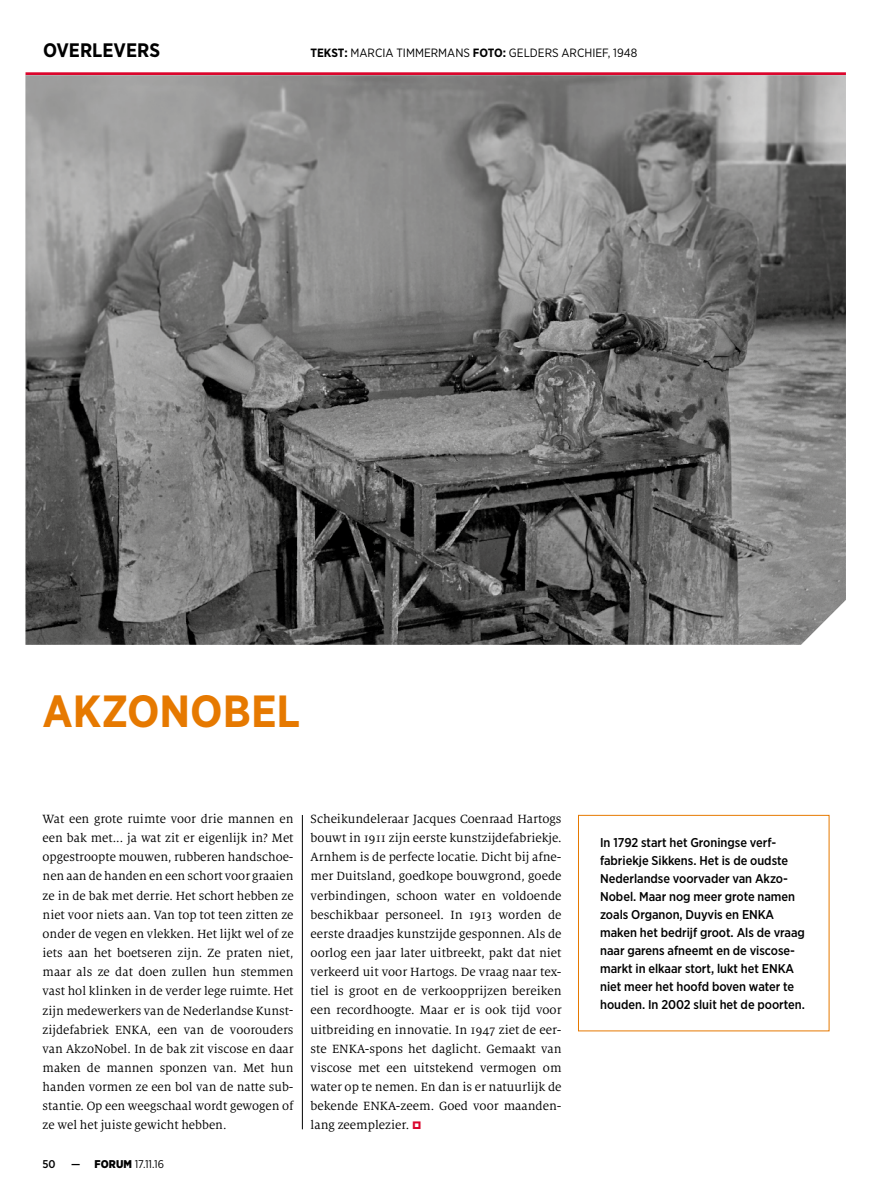
<style>
.page{position:relative;width:872px;height:1191px;background:#fff}
.page>*{position:absolute;margin:0;border:0;box-sizing:border-box;transform-origin:0 0}
.t1{font:700 45px "Gotham Narrow";color:#e67900}
.t2{font:700 19.5px "Gotham Narrow";color:#000}
.t3{font:13.2px/19.2px "Milo Serif Pro";color:#000;text-align:justify}
.t4{font:500 12.75px/18px "Gotham Narrow";letter-spacing:-.005em;color:#000}
.t5{font:12px "Gotham Narrow";color:#000}
.t6{font:11.25px "Gotham Narrow";color:#000}
.t7{font:500 11.25px "Gotham Narrow";color:#000}
.s1{font-weight:700}
.s2{font-weight:500}
.s3{font-weight:900}
</style>
<div class="page">
<hr style="left:26px;top:72px;width:820px;height:3px;background:#db052c">
<hr style="left:302px;top:815px;width:1px;height:314px;background:#000">
<img style="left:26px;top:75px;width:820px;height:570px">
<div style="left:578px;top:815px;width:251px;height:216px;border:1px solid #e67900"></div>
<h2 class="t2" style="left:43px;top:38px;width:119px">OVERLEVERS</h2>
<p class="t5" style="left:310px;top:46px;width:328px"><span class="s1">TEKST:</span> MARCIA TIMMERMANS <span class="s1">FOTO:</span> GELDERS ARCHIEF, 1948</p>
<h1 class="t1" style="left:43px;top:682px;width:259px">AKZONOBEL</h1>
<p class="t3" style="left:43px;top:809px;width:252px">Wat een grote ruimte voor drie mannen en een bak met... ja wat zit er eigenlijk in? Met opgestroopte mouwen, rubberen handschoe&shy;nen aan de handen en een schort voor graaien ze in de bak met derrie. Het schort hebben ze niet voor niets aan. Van top tot teen zitten ze onder de vegen en vlekken. Het lijkt wel of ze iets aan het boetseren zijn. Ze praten niet, maar als ze dat doen zullen hun stemmen vast hol klinken in de verder lege ruimte. Het zijn medewerkers van de Nederlandse Kunst&shy;zijdefabriek ENKA, een van de voorouders van AkzoNobel. In de bak zit viscose en daar maken de mannen sponzen van. Met hun handen vormen ze een bol van de natte sub&shy;stantie. Op een weegschaal wordt gewogen of ze wel het juiste gewicht hebben.</p>
<p class="t3" style="left:310px;top:809px;width:252px">Scheikundeleraar Jacques Coenraad Hartogs bouwt in 1911 zijn eerste kunstzijdefabriekje.<br>Arnhem is de perfecte locatie. Dicht bij afne&shy;mer Duitsland, goedkope bouwgrond, goede verbindingen, schoon water en voldoende beschikbaar personeel. In 1913 worden de eerste draadjes kunstzijde gesponnen. Als de oorlog een jaar later uitbreekt, pakt dat niet verkeerd uit voor Hartogs. De vraag naar tex&shy;tiel is groot en de verkoopprijzen bereiken een recordhoogte. Maar er is ook tijd voor uitbreiding en innovatie. In 1947 ziet de eer&shy;ste ENKA-spons het daglicht. Gemaakt van viscose met een uitstekend vermogen om water op te nemen. En dan is er natuurlijk de bekende ENKA-zeem. Goed voor maanden&shy;lang zeemplezier.</p>
<p class="t7" style="left:43px;top:1156px;width:15px">50</p>
<p class="t6" style="left:71px;top:1156px;width:94px"><span class="s2">—</span> <span class="s3">FORUM</span> 17.11.16</p>
<p class="t4" style="left:600px;top:833px;width:206px">In 1792 start het Groningse verf&shy;fabriekje Sikkens. Het is de oudste Nederlandse voorvader van Akzo-Nobel. Maar nog meer grote namen zoals Organon, Duyvis en ENKA maken het bedrijf groot. Als de vraag naar garens afneemt en de viscose&shy;markt in elkaar stort, lukt het ENKA niet meer het hoofd boven water te houden. In 2002 sluit het de poorten.</p>
</div>
